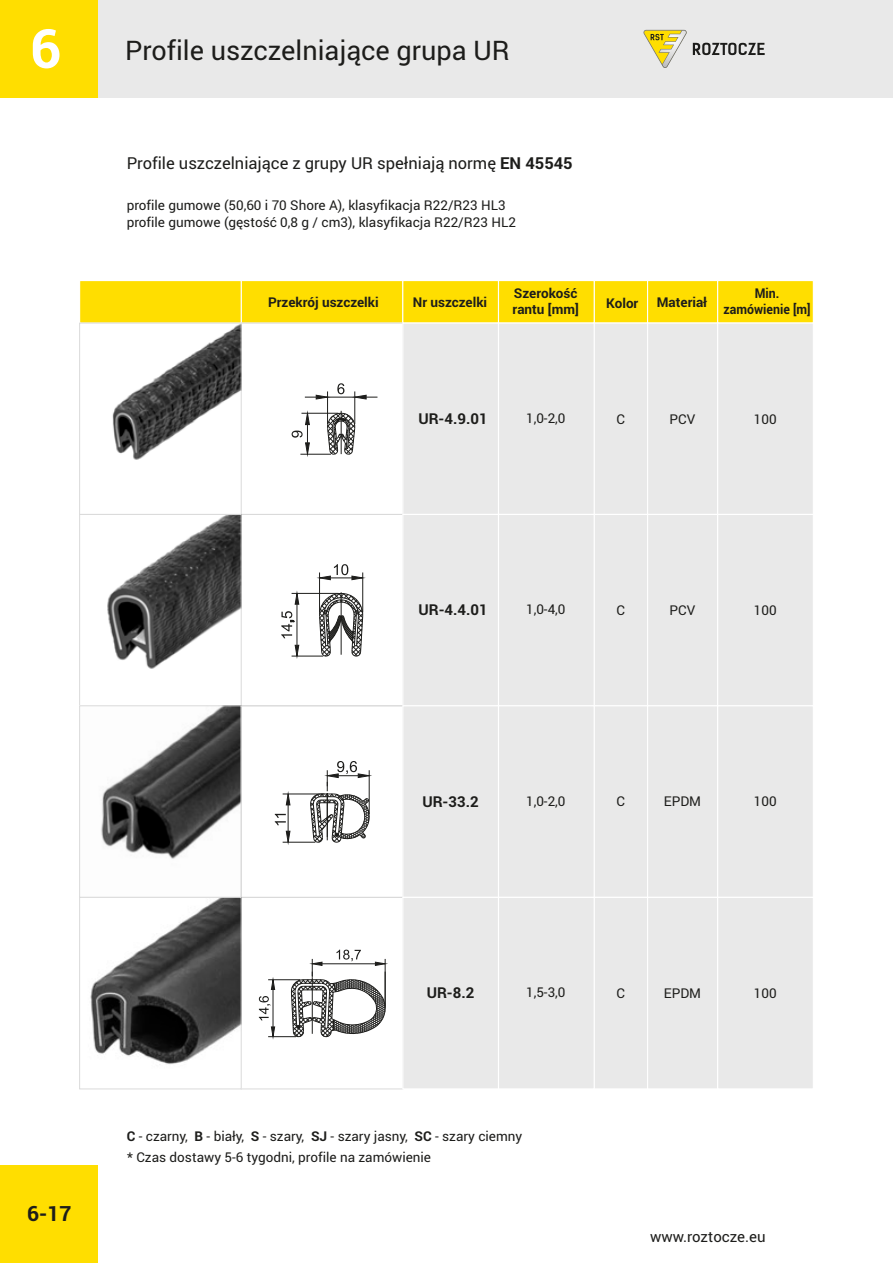
<style>
.page{position:relative;width:893px;height:1263px;background:#fff}
.page>*{position:absolute;margin:0;border:0;box-sizing:border-box;transform-origin:0 0}
.t1{font:700 54px "Roboto";color:#fff}
.t2{font:27px "Roboto";color:#1d1d1b}
.t3{font:700 21px "Roboto";color:#1d1d1b}
.t4{font:16.5px "Roboto";color:#1d1d1b}
.t5{font:700 15px "Roboto";color:#1d1d1b}
.t6{font:15px "Roboto";color:#1d1d1b}
.t7{font:13.5px/17.9px "Roboto";color:#1d1d1b}
.t8{font:700 13.5px/15.1px "Roboto";color:#1d1d1b}
.t9{font:700 13.5px/15.1px "Roboto";color:#1d1d1b;text-align:center;scale:.91 1}
.s1{font-weight:700}
</style>
<div class="page">
<div style="left:0;top:0;width:893px;height:98px;background:#e9e9e9"></div>
<svg style="left:643px;top:30px;width:44px;height:38px"></svg>
<svg style="left:693px;top:43px;width:72px;height:12px"></svg>
<div style="left:0;top:1165px;width:98px;height:98px;background:#ffde00"></div>
<div style="left:0;top:0;width:98px;height:98px;background:#ffde00"></div>
<div style="left:241px;top:280px;width:162px;height:44px;background:#ffde00;border:1px solid #fff"></div>
<div style="left:402px;top:280px;width:97px;height:44px;background:#ffde00;border:1px solid #fff"></div>
<div style="left:594px;top:280px;width:54px;height:44px;background:#ffde00;border:1px solid #fff"></div>
<div style="left:647px;top:280px;width:71px;height:44px;background:#ffde00;border:1px solid #fff"></div>
<div style="left:498px;top:280px;width:97px;height:44px;background:#ffde00;border:1px solid #fff"></div>
<div style="left:717px;top:280px;width:97px;height:44px;background:#ffde00;border:1px solid #fff"></div>
<div style="left:79px;top:280px;width:163px;height:44px;background:#ffde00;border:1px solid #fff"></div>
<div style="left:241px;top:323px;width:162px;height:192px;border:1px solid #dadada"></div>
<div style="left:402px;top:322px;width:97px;height:193px;background:#e9e9e9;border:1px solid #fff"></div>
<div style="left:594px;top:322px;width:54px;height:193px;background:#e9e9e9;border:1px solid #fff"></div>
<div style="left:647px;top:322px;width:71px;height:193px;background:#e9e9e9;border:1px solid #fff"></div>
<div style="left:498px;top:322px;width:97px;height:193px;background:#e9e9e9;border:1px solid #fff"></div>
<div style="left:717px;top:322px;width:97px;height:193px;background:#e9e9e9;border:1px solid #fff"></div>
<hr style="left:341px;top:411px;width:1px;height:43px;background:#1d1d1b">
<svg style="left:327px;top:412px;width:29px;height:43px"></svg>
<hr style="left:301px;top:413px;width:37px;height:1px;background:#1d1d1b">
<hr style="left:300px;top:454px;width:31px;height:1px;background:#1d1d1b">
<svg style="left:292px;top:411px;width:18px;height:45px"></svg>
<hr style="left:327px;top:391px;width:1px;height:33px;background:#1d1d1b">
<hr style="left:355px;top:391px;width:1px;height:33px;background:#1d1d1b">
<svg style="left:305px;top:383px;width:72px;height:16px"></svg>
<img style="left:101px;top:325px;width:139px;height:534px">
<div style="left:79px;top:323px;width:163px;height:192px;border:1px solid #dadada"></div>
<div style="left:241px;top:514px;width:162px;height:192px;border:1px solid #dadada"></div>
<svg style="left:319px;top:592px;width:44px;height:65px"></svg>
<hr style="left:292px;top:656px;width:31px;height:1px;background:#1d1d1b">
<hr style="left:292px;top:593px;width:46px;height:1px;background:#1d1d1b">
<hr style="left:297px;top:604px;width:1px;height:41px;background:#1d1d1b">
<svg style="left:295px;top:645px;width:4px;height:13px"></svg>
<svg style="left:295px;top:592px;width:4px;height:12px"></svg>
<svg style="left:281px;top:611px;width:14px;height:27px"></svg>
<hr style="left:319px;top:572px;width:1px;height:40px;background:#1d1d1b">
<hr style="left:362px;top:572px;width:1px;height:40px;background:#1d1d1b">
<svg style="left:318px;top:564px;width:47px;height:16px"></svg>
<div style="left:402px;top:514px;width:97px;height:192px;background:#e9e9e9;border:1px solid #fff"></div>
<div style="left:594px;top:514px;width:54px;height:192px;background:#e9e9e9"></div>
<div style="left:647px;top:514px;width:71px;height:192px;background:#e9e9e9;border:1px solid #fff"></div>
<div style="left:498px;top:514px;width:97px;height:192px;background:#e9e9e9;border:1px solid #fff"></div>
<div style="left:717px;top:514px;width:97px;height:192px;background:#e9e9e9;border:1px solid #fff"></div>
<div style="left:79px;top:514px;width:163px;height:192px;border:1px solid #dadada"></div>
<div style="left:79px;top:705px;width:163px;height:193px;border:1px solid #dadada"></div>
<div style="left:241px;top:705px;width:162px;height:193px;border:1px solid #dadada"></div>
<div style="left:402px;top:705px;width:97px;height:193px;background:#e9e9e9;border:1px solid #fff"></div>
<div style="left:594px;top:705px;width:54px;height:193px;background:#e9e9e9"></div>
<div style="left:647px;top:705px;width:71px;height:193px;background:#e9e9e9;border:1px solid #fff"></div>
<div style="left:498px;top:705px;width:97px;height:193px;background:#e9e9e9;border:1px solid #fff"></div>
<div style="left:717px;top:705px;width:97px;height:193px;background:#e9e9e9;border:1px solid #fff"></div>
<hr style="left:283px;top:794px;width:42px;height:1px;background:#1d1d1b">
<hr style="left:283px;top:842px;width:32px;height:1px;background:#1d1d1b">
<svg style="left:310px;top:761px;width:62px;height:82px"></svg>
<svg style="left:275px;top:791px;width:16px;height:54px"></svg>
<div style="left:241px;top:897px;width:162px;height:192px;border:1px solid #dadada"></div>
<svg style="left:259px;top:950px;width:129px;height:89px"></svg>
<div style="left:402px;top:897px;width:97px;height:192px;background:#e9e9e9;border:1px solid #fff"></div>
<div style="left:594px;top:897px;width:54px;height:192px;background:#e9e9e9;border:1px solid #fff"></div>
<div style="left:647px;top:897px;width:71px;height:192px;background:#e9e9e9;border:1px solid #fff"></div>
<div style="left:498px;top:897px;width:97px;height:192px;background:#e9e9e9;border:1px solid #fff"></div>
<div style="left:717px;top:897px;width:97px;height:192px;background:#e9e9e9;border:1px solid #fff"></div>
<img style="left:90px;top:899px;width:150px;height:166px">
<div style="left:79px;top:897px;width:163px;height:192px;border:1px solid #dadada"></div>
<h1 class="t1" style="left:30px;top:11px;width:32px">6</h1>
<h2 class="t2" style="left:125px;top:32px;width:386px">Profile uszczelniające grupa UR</h2>
<p class="t4" style="left:127px;top:152px;width:448px">Profile uszczelniające z grupy UR spełniają normę <span class="s1">EN 45545</span></p>
<p class="t7" style="left:127px;top:195px;width:391px">profile gumowe (50,60 i 70 Shore A), klasyfikacja R22/R23 HL3 profile gumowe (gęstość 0,8 g / cm3), klasyfikacja R22/R23 HL2</p>
<p class="t8" style="left:513px;top:286px;width:68px">Szerokość rantu [mm]</p>
<p class="t9" style="left:724px;top:286px;width:97px">Min. zamówienie [m]</p>
<p class="t8" style="left:268px;top:294px;width:112px">Przekrój uszczelki</p>
<p class="t8" style="left:413px;top:294px;width:76px">Nr uszczelki</p>
<p class="t8" style="left:606px;top:295px;width:34px">Kolor</p>
<p class="t8" style="left:657px;top:294px;width:52px">Materiał</p>
<p class="t5" style="left:418px;top:408px;width:71px">UR-4.9.01</p>
<p class="t7" style="left:526px;top:409px;width:41px">1,0-2,0</p>
<p class="t7" style="left:616px;top:409px;width:10px">C</p>
<p class="t7" style="left:670px;top:409px;width:27px">PCV</p>
<p class="t7" style="left:754px;top:409px;width:24px">100</p>
<p class="t5" style="left:418px;top:600px;width:71px">UR-4.4.01</p>
<p class="t7" style="left:526px;top:600px;width:41px">1,0-4,0</p>
<p class="t7" style="left:616px;top:601px;width:10px">C</p>
<p class="t7" style="left:670px;top:601px;width:27px">PCV</p>
<p class="t7" style="left:754px;top:601px;width:24px">100</p>
<p class="t5" style="left:422px;top:791px;width:58px">UR-33.2</p>
<p class="t7" style="left:526px;top:791px;width:41px">1,0-2,0</p>
<p class="t7" style="left:616px;top:792px;width:10px">C</p>
<p class="t7" style="left:664px;top:792px;width:39px">EPDM</p>
<p class="t7" style="left:754px;top:792px;width:24px">100</p>
<h3 class="t3" style="left:27px;top:1199px;width:46px">6-17</h3>
<p class="t5" style="left:427px;top:983px;width:49px">UR-8.2</p>
<p class="t7" style="left:526px;top:983px;width:41px">1,5-3,0</p>
<p class="t7" style="left:616px;top:984px;width:10px">C</p>
<p class="t7" style="left:664px;top:984px;width:39px">EPDM</p>
<p class="t7" style="left:754px;top:984px;width:24px">100</p>
<p class="t7" style="left:127px;top:1125px;width:397px;line-height:20.9px"><span class="s1">C</span> - czarny, <span class="s1">B</span> - biały, <span class="s1">S</span> - szary, <span class="s1">SJ</span> - szary jasny, <span class="s1">SC</span> - szary ciemny * Czas dostawy 5-6 tygodni, profile na zamówienie</p>
<p class="t6" style="left:650px;top:1226px;width:117px">www.roztocze.eu</p>
</div>
